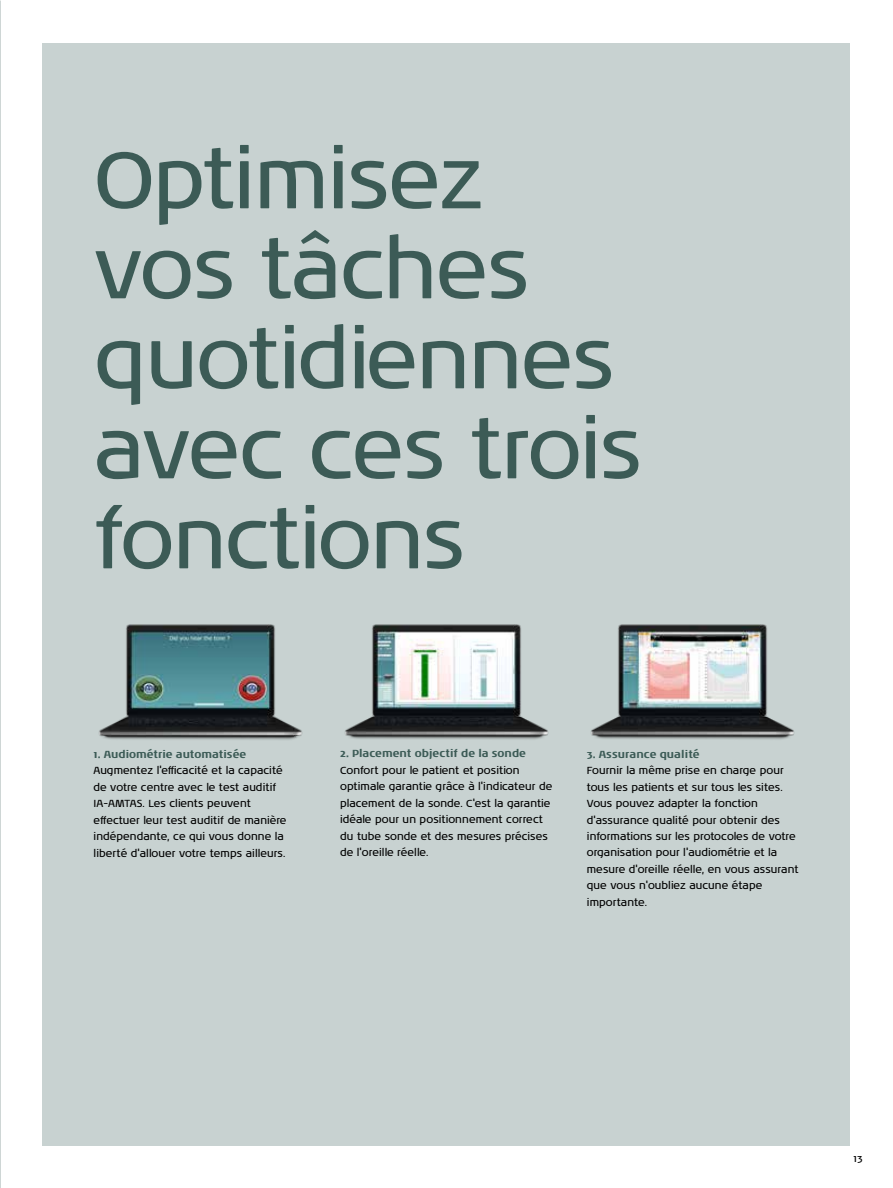
<style>
.page{position:relative;width:893px;height:1188px;background:#fff}
.page>*{position:absolute;margin:0;border:0;box-sizing:border-box;transform-origin:0 0}
.t1{font:82.5px/90px "Noa LT Pro";letter-spacing:-.02em;color:#3c5b56}
.t2{font:10.5px/16.5px "Noa LT Pro";color:#000}
.t3{font:700 10.5px "Noa LT Pro";color:#3c5b56}
</style>
<div class="page">
<div style="left:43px;top:43px;width:807px;height:1102px;background:#c8d2d1"></div>
<img style="left:99px;top:624px;width:204px;height:116px">
<img style="left:591px;top:624px;width:203px;height:116px">
<img style="left:345px;top:624px;width:203px;height:116px">
<h1 class="t1" style="left:94px;top:132px;width:550px">Optimisez vos tâches quotidiennes avec ces trois fonctions</h1>
<p class="t3" style="left:94px;top:746px;width:154px">1. Audiométrie automatisée</p>
<p class="t2" style="left:94px;top:762px;width:194px">Augmentez l'efficacité et la capacité de votre centre avec le test auditif IA-AMTAS. Les clients peuvent effectuer leur test auditif de manière indépendante, ce qui vous donne la liberté d'allouer votre temps ailleurs.</p>
<p class="t3" style="left:340px;top:746px;width:187px">2. Placement objectif de la sonde</p>
<p class="t2" style="left:340px;top:762px;width:214px">Confort pour le patient et position optimale garantie grâce à l'indicateur de placement de la sonde. C'est la garantie idéale pour un positionnement correct du tube sonde et des mesures précises de l'oreille réelle.</p>
<p class="t3" style="left:587px;top:746px;width:114px">3. Assurance qualité</p>
<p class="t2" style="left:587px;top:762px;width:213px">Fournir la même prise en charge pour tous les patients et sur tous les sites.<br>Vous pouvez adapter la fonction d'assurance qualité pour obtenir des informations sur les protocoles de votre organisation pour l'audiométrie et la mesure d'oreille réelle, en vous assurant que vous n'oubliez aucune étape importante.</p>
<p class="t2" style="left:854px;top:1150px;width:11px">13</p>
</div>
